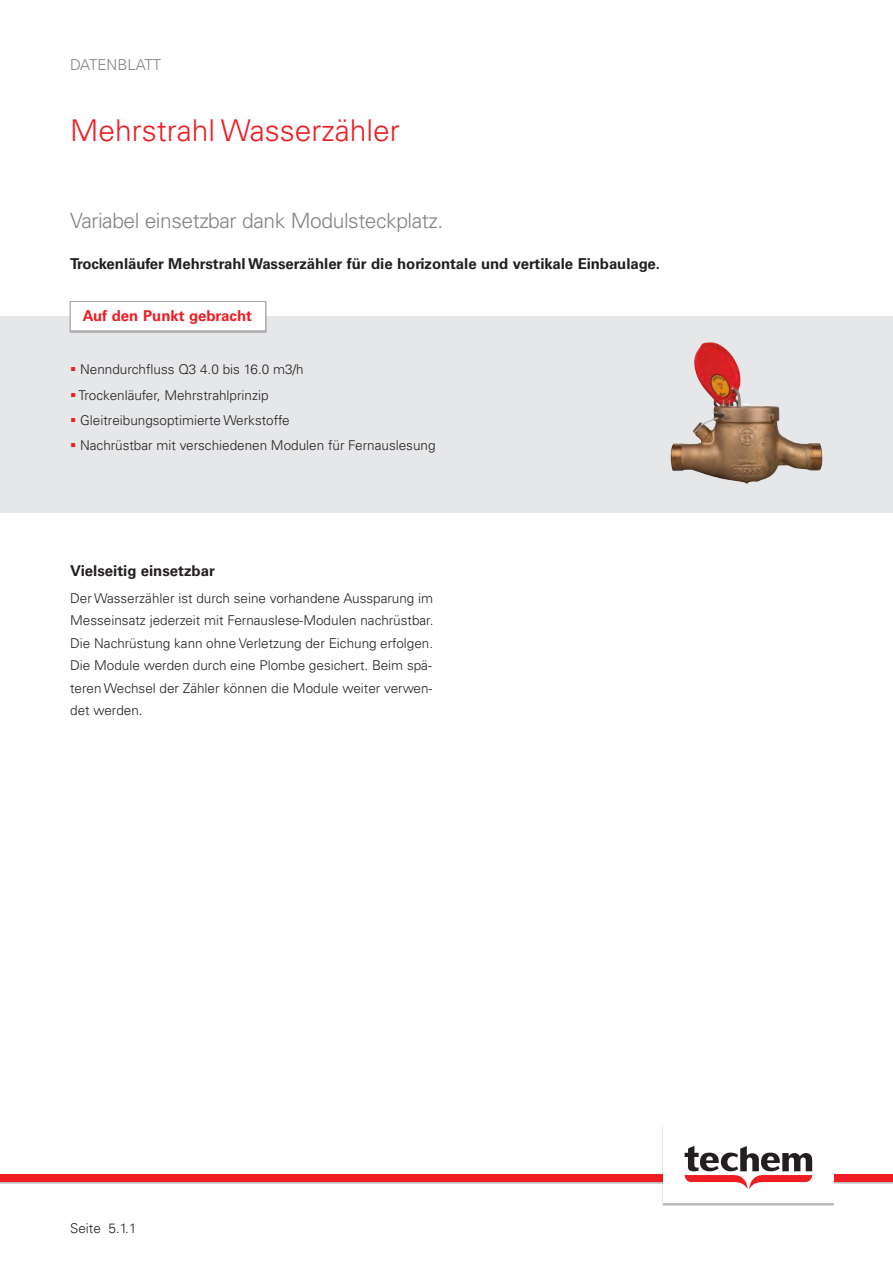
<style>
.page{position:relative;width:893px;height:1263px;background:#fff}
.page>*{position:absolute;margin:0;border:0;box-sizing:border-box;transform-origin:0 0}
.t1{font:300 30px "Univers LT Pro 45";color:#ee1d23}
.t2{font:300 21px "Univers LT Pro 45";letter-spacing:-.02em;color:#808285}
.t3{font:700 15px "Univers LT Pro 65";letter-spacing:-.005em;color:#231f20}
.t4{font:700 15px "Univers LT Pro 65";color:#ee1d23}
.t5{font:300 15px "Univers LT Pro 45";color:#808285}
.t6{font:300 13.5px/22.5px "Univers LT Pro 45";color:#231f20}
.s1{color:#ee1d23}
</style>
<div class="page">
<div style="left:0;top:1175px;width:893px;height:9px;background:#bfbdbe"></div>
<div style="left:0;top:1175px;width:893px;height:7px;background:#ee1d23"></div>
<div style="left:662px;top:1125px;width:172px;height:80px;background:#bdbcbc"></div>
<div style="left:663px;top:1124px;width:170px;height:79px;background:#fff"></div>
<svg style="left:685px;top:1146px;width:127px;height:43px"></svg>
<div style="left:0;top:316px;width:893px;height:196px;background:#e6e7e9"></div>
<img style="left:670px;top:342px;width:153px;height:142px">
<div style="left:69px;top:302px;width:197px;height:31px;background:#aaaaad"></div>
<div style="left:70px;top:301px;width:196px;height:30px;background:#fff;border:1px solid #a8a9ad"></div>
<p class="t5" style="left:70px;top:56px;width:93px">DATENBLATT</p>
<p class="t1" style="left:70px;top:112px;width:331px">Mehrstrahl Wasserzähler</p>
<p class="t2" style="left:70px;top:208px;width:375px">Variabel einsetzbar dank Modulsteckplatz.</p>
<p class="t3" style="left:70px;top:255px;width:591px">Trockenläufer Mehrstrahl Wasserzähler für die horizontale und vertikale Einbaulage.</p>
<p class="t4" style="left:83px;top:307px;width:171px">Auf den Punkt gebracht</p>
<p class="t6" style="left:70px;top:358px;width:235px"><span class="s1">▪</span> Nenndurchfluss Q3 4.0 bis 16.0 m3/h</p>
<p class="t6" style="left:70px;top:384px;width:200px"><span class="s1">▪</span> Trockenläufer, Mehrstrahlprinzip</p>
<p class="t6" style="left:70px;top:409px;width:221px"><span class="s1">▪</span> Gleitreibungsoptimierte Werkstoffe</p>
<p class="t6" style="left:70px;top:434px;width:367px"><span class="s1">▪</span> Nachrüstbar mit verschiedenen Modulen für Fernauslesung</p>
<p class="t3" style="left:70px;top:562px;width:146px">Vielseitig einsetzbar</p>
<p class="t6" style="left:70px;top:587px;width:365px">Der Wasserzähler ist durch seine vorhandene Aussparung im Messeinsatz jederzeit mit Fernauslese-Modulen nachrüstbar.<br>Die Nachrüstung kann ohne Verletzung der Eichung erfolgen.<br>Die Module werden durch eine Plombe gesichert. Beim spä&shy;teren Wechsel der Zähler können die Module weiter verwen&shy;det werden.</p>
<p class="t6" style="left:70px;top:1217px;width:68px">Seite 5.1.1</p>
</div>
